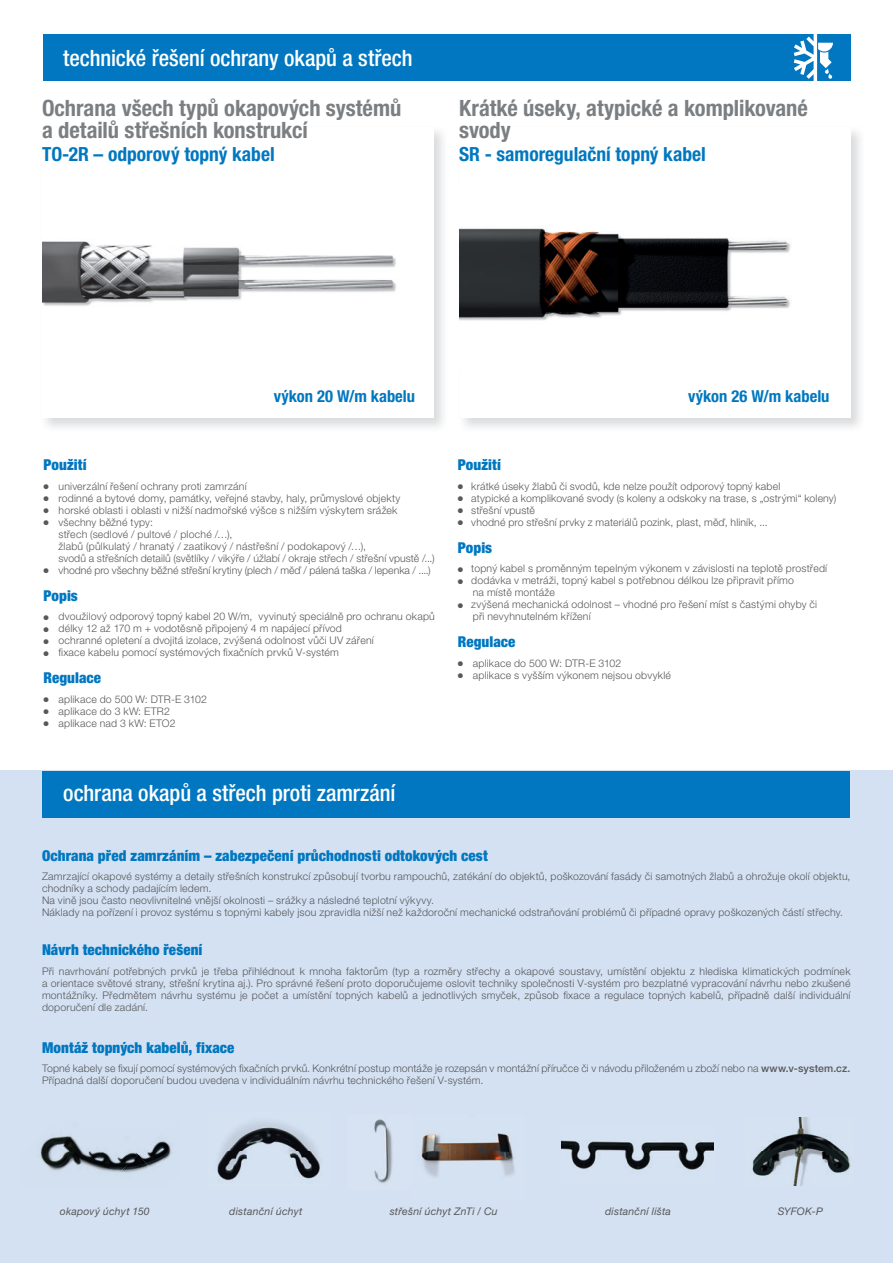
<style>
.page{position:relative;width:893px;height:1263px;background:#fff}
.page>*{position:absolute;margin:0;border:0;box-sizing:border-box;transform-origin:0 0}
.t1{font:700 22.5px/22.5px "Helvetica Neue Cond CE";color:#7c7f82}
.t2{font:500 condensed 22.5px "Helvetica Neue CE";color:#fff}
.t3{font:700 19.5px "Helvetica Neue Cond CE";color:#0077c0}
.t4{font:700 16.5px "Helvetica Neue Cond CE";color:#0077c0}
.t5{font:900 condensed 15px "Helvetica Neue CE";letter-spacing:.005em;color:#0077c0}
.t6{font:300 10.5px/12px "Helvetica Neue CE";letter-spacing:.02em;color:#57585a}
.t7{font:300 10.5px "Helvetica Neue CE";color:#57585a}
.t8{font:italic 10.5px "Helvetica Neue CE";letter-spacing:.02em;color:#57585a}
.s1{font-weight:500}
</style>
<div class="page">
<div style="left:43px;top:35px;width:807px;height:46px;background:#0077c0"></div>
<svg style="left:794px;top:34px;width:39px;height:47px"></svg>
<div style="left:0;top:771px;width:893px;height:492px;background:#d4e1f2"></div>
<div style="left:42px;top:771px;width:808px;height:47px;background:#0077c0"></div>
<img style="left:43px;top:241px;width:353px;height:65px">
<img style="left:459px;top:226px;width:333px;height:95px">
<img style="left:40px;top:1136px;width:68px;height:35px">
<img style="left:126px;top:1141px;width:46px;height:19px">
<img style="left:100px;top:1155px;width:65px;height:18px">
<img style="left:217px;top:1121px;width:103px;height:60px">
<img style="left:374px;top:1119px;width:19px;height:64px">
<img style="left:421px;top:1133px;width:94px;height:44px">
<img style="left:561px;top:1140px;width:153px;height:30px">
<img style="left:752px;top:1117px;width:99px;height:69px">
<h1 class="t2" style="left:63px;top:50px;width:351px">technické řešení ochrany okapů a střech</h1>
<h1 class="t1" style="left:42px;top:99px;width:361px">Ochrana všech typů okapových systémů a detailů střešních konstrukcí</h1>
<h2 class="t3" style="left:42px;top:147px;width:234px">TO-2R – odporový topný kabel</h2>
<h1 class="t1" style="left:459px;top:99px;width:350px">Krátké úseky, atypické a komplikované svody</h1>
<h2 class="t3" style="left:459px;top:147px;width:248px">SR - samoregulační topný kabel</h2>
<h3 class="t4" style="left:274px;top:390px;width:143px">výkon 20 W/m kabelu</h3>
<h3 class="t4" style="left:688px;top:390px;width:143px">výkon 26 W/m kabelu</h3>
<h3 class="t5" style="left:44px;top:460px;width:45px">Použití</h3>
<p class="t6" style="left:44px;top:481px;width:205px">● univerzální řešení ochrany proti zamrzání</p>
<p class="t6" style="left:44px;top:493px;width:358px">● rodinné a bytové domy, památky, veřejné stavby, haly, průmyslové objekty</p>
<p class="t6" style="left:44px;top:505px;width:356px">● horské oblasti i oblasti v nižší nadmořské výšce s nižším výskytem srážek</p>
<p class="t6" style="left:59px;top:517px;width:378px;text-indent:-15px">● všechny běžné typy:<br>střech (sedlové / pultové / ploché /…),<br>žlabů (půlkulatý / hranatý / zaatikový / nástřešní / podokapový /…),<br>svodů a střešních detailů (světlíky / vikýře / úžlabí / okraje střech / střešní vpustě /...)</p>
<p class="t7" style="left:44px;top:566px;width:389px">● vhodné pro všechny běžné střešní krytiny (plech / měď / pálená taška / lepenka / ....)</p>
<h3 class="t5" style="left:44px;top:590px;width:36px">Popis</h3>
<p class="t6" style="left:44px;top:611px;width:393px">● dvoužilový odporový topný kabel 20 W/m, vyvinutý speciálně pro ochranu okapů</p>
<p class="t6" style="left:44px;top:623px;width:300px">● délky 12 až 170 m + vodotěsně připojený 4 m napájecí přívod</p>
<p class="t6" style="left:44px;top:635px;width:332px">● ochranné opletení a dvojitá izolace, zvýšená odolnost vůči UV záření</p>
<p class="t6" style="left:44px;top:647px;width:297px">● fixace kabelu pomocí systémových fixačních prvků V-systém</p>
<h3 class="t5" style="left:44px;top:673px;width:59px">Regulace</h3>
<p class="t6" style="left:44px;top:694px;width:165px">● aplikace do 500 W: DTR-E 3102</p>
<p class="t6" style="left:44px;top:706px;width:128px">● aplikace do 3 kW: ETR2</p>
<p class="t6" style="left:44px;top:718px;width:134px">● aplikace nad 3 kW: ETO2</p>
<h1 class="t2" style="left:63px;top:785px;width:334px">ochrana okapů a střech proti zamrzání</h1>
<h3 class="t5" style="left:458px;top:460px;width:45px">Použití</h3>
<p class="t6" style="left:458px;top:481px;width:324px">● krátké úseky žlabů či svodů, kde nelze použít odporový topný kabel</p>
<p class="t6" style="left:458px;top:493px;width:380px">● atypické a komplikované svody (s koleny a odskoky na trase, s „ostrými“ koleny)</p>
<p class="t6" style="left:458px;top:505px;width:79px">● střešní vpustě</p>
<p class="t6" style="left:458px;top:517px;width:311px">● vhodné pro střešní prvky z materiálů pozink, plast, měď, hliník, ...</p>
<h3 class="t5" style="left:458px;top:542px;width:36px">Popis</h3>
<p class="t6" style="left:458px;top:563px;width:371px">● topný kabel s proměnným tepelným výkonem v závislosti na teplotě prostředí</p>
<p class="t6" style="left:473px;top:575px;width:323px;text-indent:-15px">● dodávka v metráži, topný kabel s potřebnou délkou lze připravit přímo na místě montáže</p>
<p class="t6" style="left:473px;top:599px;width:346px;text-indent:-15px">● zvýšená mechanická odolnost – vhodné pro řešení míst s častými ohyby či při nevyhnutelném křížení</p>
<h3 class="t5" style="left:458px;top:637px;width:59px">Regulace</h3>
<p class="t6" style="left:458px;top:658px;width:165px">● aplikace do 500 W: DTR-E 3102</p>
<p class="t6" style="left:458px;top:670px;width:215px">● aplikace s vyšším výkonem nejsou obvyklé</p>
<h3 class="t5" style="left:42px;top:850px;width:447px">Ochrana před zamrzáním – zabezpečení průchodnosti odtokových cest</h3>
<p class="t6" style="left:42px;top:871px;width:810px">Zamrzající okapové systémy a detaily střešních konstrukcí způsobují tvorbu rampouchů, zatékání do objektů, poškozování fasády či samotných žlabů a ohrožuje okolí objektu, chodníky a schody padajícím ledem.<br>Na vině jsou často neovlivnitelné vnější okolnosti – srážky a následné teplotní výkyvy.<br>Náklady na pořízení i provoz systému s topnými kabely jsou zpravidla nižší než každoroční mechanické odstraňování problémů či případné opravy poškozených částí střechy.</p>
<h3 class="t5" style="left:42px;top:945px;width:162px">Návrh technického řešení</h3>
<p class="t6" style="left:42px;top:966px;width:810px;text-align:justify">Při navrhování potřebných prvků je třeba přihlédnout k mnoha faktorům (typ a rozměry střechy a okapové soustavy, umístění objektu z hlediska klimatických podmínek a orientace světové strany, střešní krytina aj.). Pro správné řešení proto doporučujeme oslovit techniky společnosti V-systém pro bezplatné vypracování návrhu nebo zkušené montážníky. Předmětem návrhu systému je počet a umístění topných kabelů a jednotlivých smyček, způsob fixace a regulace topných kabelů, případně další individuální doporučení dle zadání.</p>
<h3 class="t5" style="left:42px;top:1042px;width:194px">Montáž topných kabelů, fixace</h3>
<p class="t6" style="left:42px;top:1063px;width:810px">Topné kabely se fixují pomocí systémových fixačních prvků. Konkrétní postup montáže je rozepsán v montážní příručce či v návodu přiloženém u zboží nebo na <span class="s1">www.v-system.cz.<br></span>Případná další doporučení budou uvedena v individuálním návrhu technického řešení V-systém.</p>
<p class="t8" style="left:60px;top:1208px;width:91px">okapový úchyt 150</p>
<p class="t8" style="left:229px;top:1208px;width:75px">distanční úchyt</p>
<p class="t8" style="left:390px;top:1208px;width:109px">střešní úchyt ZnTi / Cu</p>
<p class="t8" style="left:605px;top:1208px;width:67px">distanční lišta</p>
<p class="t8" style="left:778px;top:1208px;width:47px">SYFOK-P</p>
</div>
